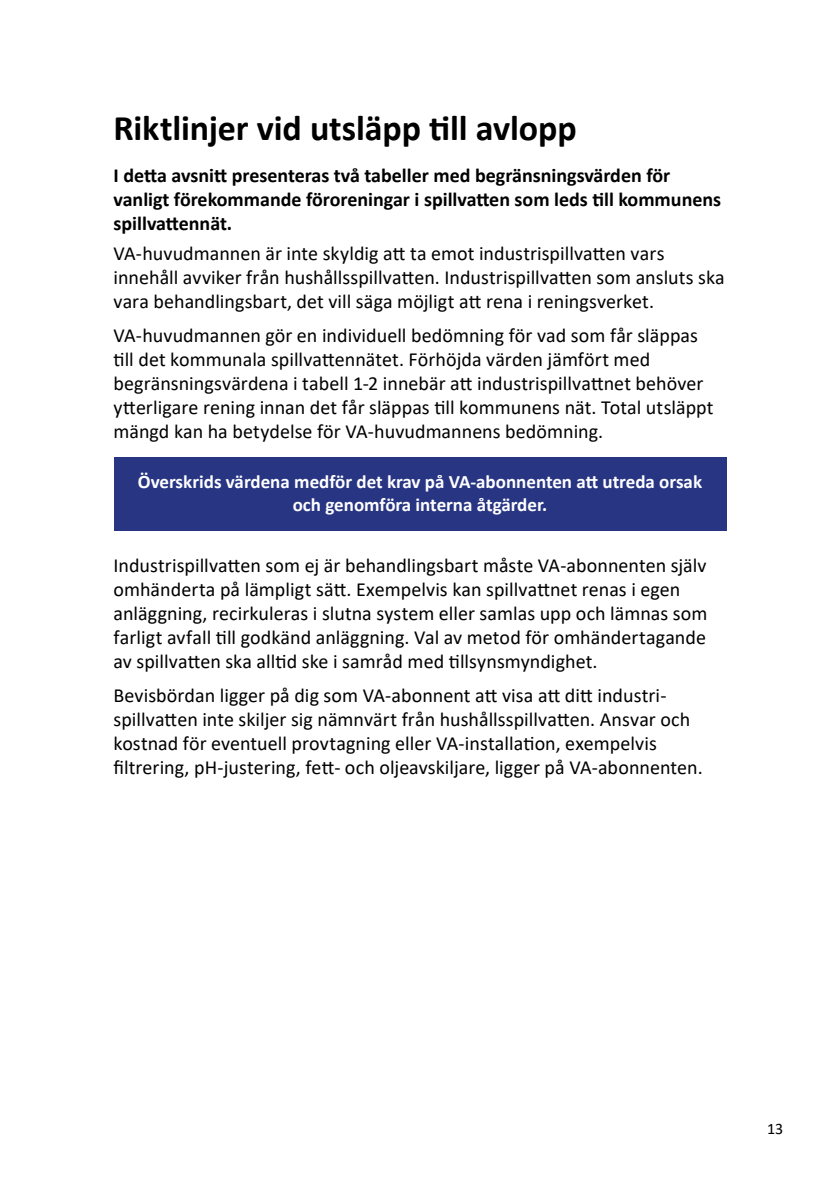
<style>
.page{position:relative;width:840px;height:1191px;background:#fff}
.page>*{position:absolute;margin:0;border:0;box-sizing:border-box;transform-origin:0 0}
.Rubrik_2{font:700 36px "Calibri";letter-spacing:-.005em;color:#000}
.Löptext{font:20px/24px "Calibri";color:#000}
.Ingress{font:700 20px/24px "Calibri";color:#000}
.Vit_text_på_platta{font:700 19px/22.8px "Calibri";color:#fff;text-align:center}
.t1{font:16px "Calibri";color:#000}
</style>
<div class="page">
<div style="left:113px;top:457px;width:613px;height:74px;background:#283583"></div>
<h2 class="Rubrik_2" style="left:113px;top:103px;width:464px">Riktlinjer vid utsläpp till avlopp</h2>
<p class="Ingress" style="left:113px;top:163px;width:609px">I detta avsnitt presenteras två tabeller med begränsningsvärden för vanligt förekommande föroreningar i spillvatten som leds till kommunens spillvattennät.</p>
<p class="Löptext" style="left:113px;top:241px;width:612px">VA-huvudmannen är inte skyldig att ta emot industrispillvatten vars innehåll avviker från hushållsspillvatten. Industrispillvatten som ansluts ska vara behandlingsbart, det vill säga möjligt att rena i reningsverket.</p>
<p class="Löptext" style="left:113px;top:323px;width:601px">VA-huvudmannen gör en individuell bedömning för vad som får släppas till det kommunala spillvattennätet. Förhöjda värden jämfört med begränsningsvärdena i tabell 1-2 innebär att industrispillvattnet behöver ytterligare rening innan det får släppas till kommunens nät. Total utsläppt mängd kan ha betydelse för VA-huvudmannens bedömning.</p>
<p class="Vit_text_på_platta" style="left:138px;top:470px;width:565px">Överskrids värdena medför det krav på VA-abonnenten att utreda orsak och genomföra interna åtgärder.</p>
<p class="Löptext" style="left:113px;top:553px;width:594px">Industrispillvatten som ej är behandlingsbart måste VA-abonnenten själv</p>
<p class="Löptext" style="left:113px;top:577px;width:568px">omhänderta på lämpligt sätt. Exempelvis kan spillvattnet renas i egen</p>
<p class="Löptext" style="left:113px;top:601px;width:595px">anläggning, recirkuleras i slutna system eller samlas upp och lämnas som</p>
<p class="Löptext" style="left:113px;top:625px;width:593px">farligt avfall till godkänd anläggning. Val av metod för omhändertagande</p>
<p class="Löptext" style="left:113px;top:649px;width:485px">av spillvatten ska alltid ske i samråd med tillsynsmyndighet.</p>
<p class="Löptext" style="left:113px;top:683px;width:553px">Bevisbördan ligger på dig som VA-abonnent att visa att ditt industri-</p>
<p class="Löptext" style="left:113px;top:707px;width:578px">spillvatten inte skiljer sig nämnvärt från hushållsspillvatten. Ansvar och</p>
<p class="Löptext" style="left:113px;top:731px;width:544px">kostnad för eventuell provtagning eller VA-installation, exempelvis</p>
<p class="Löptext" style="left:113px;top:755px;width:590px">filtrering, pH-justering, fett- och oljeavskiljare, ligger på VA-abonnenten.</p>
<p class="t1" style="left:766px;top:1117px;width:18px">13</p>
</div>
